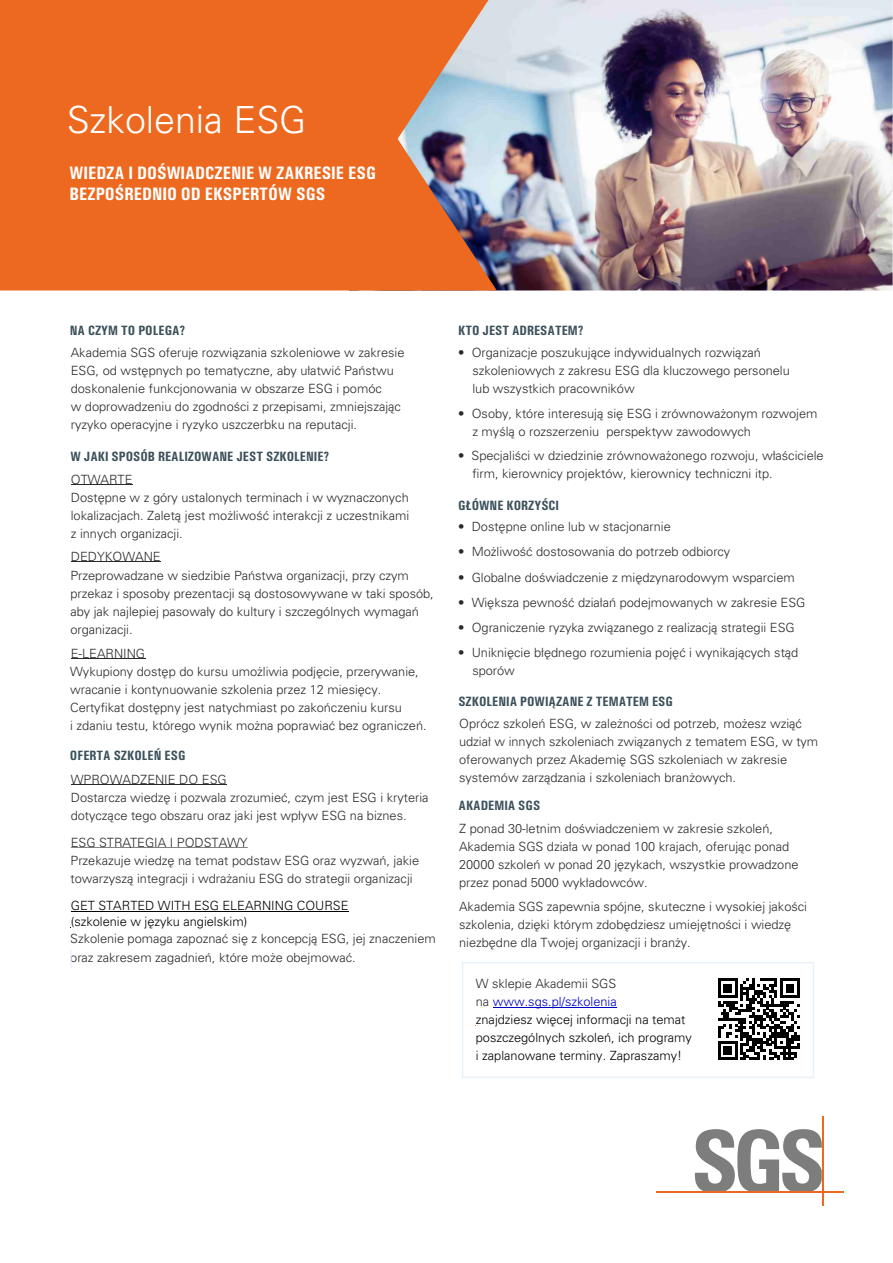
<style>
.page{position:relative;width:893px;height:1263px;background:#fff}
.page>*{position:absolute;margin:0;border:0;box-sizing:border-box;transform-origin:0 0}
.t1{font:300 37.5px "Univers";color:#fff}
.t2{font:700 condensed 18px/21.3px "Univers";color:#fff}
.t3{font:700 condensed 13.5px "Univers";color:#3c515b}
.t4{font:300 12.75px/18px "Univers";color:#2b2a29}
.t5{font:300 12.75px/18px "Univers";color:#000}
.s1{color:#2b2a29}
.s2{color:#0000c4}
</style>
<div class="page">
<div style="left:462px;top:962px;width:352px;height:116px;border:2px solid #e9f2fb"></div>
<hr style="left:493px;top:1007px;width:124px;height:1px;background:#0000c4">
<hr style="left:71px;top:484px;width:61px;height:1px;background:#2b2a29">
<hr style="left:71px;top:561px;width:90px;height:1px;background:#2b2a29">
<hr style="left:71px;top:658px;width:74px;height:1px;background:#2b2a29">
<hr style="left:71px;top:784px;width:156px;height:1px;background:#2b2a29">
<hr style="left:71px;top:847px;width:60px;height:1px;background:#2b2a29">
<hr style="left:130px;top:847px;width:118px;height:1px;background:#2b2a29">
<img style="left:497px;top:0;width:396px;height:290px">
<svg style="left:0;top:0;width:497px;height:290px;background:#e36f2f"></svg>
<svg style="left:70px;top:950px;width:2px;height:18px"></svg>
<svg style="left:694px;top:1129px;width:128px;height:63px"></svg>
<hr style="left:656px;top:1192px;width:188px;height:1px;background:#ec691f">
<hr style="left:822px;top:1117px;width:1px;height:89px;background:#ec691f">
<hr style="left:71px;top:911px;width:278px;height:1px;background:#000">
<svg style="left:718px;top:978px;width:82px;height:82px"></svg>
<h1 class="t1" style="left:67px;top:106px;width:241px">Szkolenia ESG</h1>
<h2 class="t2" style="left:69px;top:164px;width:308px">WIEDZA I DOŚWIADCZENIE W ZAKRESIE ESG<br>BEZPOŚREDNIO OD EKSPERTÓW SGS</h2>
<p class="t3" style="left:70px;top:326px;width:117px">NA CZYM TO POLEGA?</p>
<p class="t3" style="left:458px;top:326px;width:127px">KTO JEST ADRESATEM?</p>
<p class="t4" style="left:71px;top:345px;width:335px">Akademia SGS oferuje rozwiązania szkoleniowe w zakresie ESG, od wstępnych po tematyczne, aby ułatwić Państwu doskonalenie funkcjonowania w obszarze ESG i pomóc<br>w doprowadzeniu do zgodności z przepisami, zmniejszając ryzyko operacyjne i ryzyko uszczerbku na reputacji.</p>
<p class="t3" style="left:70px;top:451px;width:261px">W JAKI SPOSÓB REALIZOWANE JEST SZKOLENIE?</p>
<p class="t4" style="left:71px;top:471px;width:63px">OTWARTE</p>
<p class="t4" style="left:71px;top:489px;width:340px;text-align:justify">Dostępne w z góry ustalonych terminach i w wyznaczonych lokalizacjach. Zaletą jest możliwość interakcji z uczestnikami z innych organizacji.</p>
<p class="t4" style="left:71px;top:549px;width:91px">DEDYKOWANE</p>
<p class="t4" style="left:70px;top:567px;width:365px">Przeprowadzane w siedzibie Państwa organizacji, przy czym przekaz i sposoby prezentacji są dostosowywane w taki sposób, aby jak najlepiej pasowały do kultury i szczególnych wymagań organizacji.</p>
<p class="t4" style="left:71px;top:646px;width:76px">E-LEARNING</p>
<p class="t4" style="left:70px;top:664px;width:358px">Wykupiony dostęp do kursu umożliwia podjęcie, przerywanie, wracanie i kontynuowanie szkolenia przez 12 miesięcy.<br>Certyfikat dostępny jest natychmiast po zakończeniu kursu<br>i zdaniu testu, którego wynik można poprawiać bez ograniczeń.</p>
<p class="t3" style="left:70px;top:751px;width:117px">OFERTA SZKOLEŃ ESG</p>
<p class="t4" style="left:71px;top:772px;width:157px">WPROWADZENIE DO ESG</p>
<p class="t4" style="left:71px;top:790px;width:359px">Dostarcza wiedzę i pozwala zrozumieć, czym jest ESG i kryteria dotyczące tego obszaru oraz jaki jest wpływ ESG na biznes.</p>
<p class="t4" style="left:71px;top:853px;width:350px">Przekazuje wiedzę na temat podstaw ESG oraz wyzwań, jakie towarzyszą integracji i wdrażaniu ESG do strategii organizacji</p>
<p class="t4" style="left:71px;top:835px;width:178px">ESG STRATEGIA I PODSTAWY</p>
<p class="t5" style="left:71px;top:899px;width:279px;line-height:15.5px">GET STARTED WITH ESG ELEARNING COURSE (szkolenie w języku angielskim)</p>
<p class="t4" style="left:70px;top:931px;width:367px">Szkolenie pomaga zapoznać się z koncepcją ESG, jej znaczeniem oraz zakresem zagadnień, które może obejmować.</p>
<p class="t4" style="left:472px;top:345px;width:319px;text-indent:-14px">• Organizacje poszukujące indywidualnych rozwiązań szkoleniowych z zakresu ESG dla kluczowego personelu lub wszystkich pracowników</p>
<p class="t4" style="left:472px;top:405px;width:346px;text-indent:-14px">• Osoby, które interesują się ESG i zrównoważonym rozwojem z myślą o rozszerzeniu perspektyw zawodowych</p>
<p class="t4" style="left:472px;top:448px;width:353px;text-indent:-14px">• Specjaliści w dziedzinie zrównoważonego rozwoju, właściciele firm, kierownicy projektów, kierownicy techniczni itp.</p>
<p class="t3" style="left:458px;top:501px;width:102px">GŁÓWNE KORZYŚCI</p>
<p class="t4" style="left:458px;top:519px;width:214px">• Dostępne online lub w stacjonarnie</p>
<p class="t4" style="left:458px;top:544px;width:274px">• Możliwość dostosowania do potrzeb odbiorcy</p>
<p class="t4" style="left:458px;top:569px;width:338px">• Globalne doświadczenie z międzynarodowym wsparciem</p>
<p class="t4" style="left:458px;top:594px;width:349px">• Większa pewność działań podejmowanych w zakresie ESG</p>
<p class="t4" style="left:458px;top:619px;width:338px">• Ograniczenie ryzyka związanego z realizacją strategii ESG</p>
<p class="t4" style="left:472px;top:645px;width:327px;text-indent:-14px">• Uniknięcie błędnego rozumienia pojęć i wynikających stąd sporów</p>
<p class="t3" style="left:458px;top:696px;width:216px">SZKOLENIA POWIĄZANE Z TEMATEM ESG</p>
<p class="t4" style="left:459px;top:716px;width:361px">Oprócz szkoleń ESG, w zależności od potrzeb, możesz wziąć udział w innych szkoleniach związanych z tematem ESG, w tym oferowanych przez Akademię SGS szkoleniach w zakresie systemów zarządzania i szkoleniach branżowych.</p>
<p class="t3" style="left:459px;top:801px;width:83px">AKADEMIA SGS</p>
<p class="t4" style="left:459px;top:820px;width:341px">Z ponad 30-letnim doświadczeniem w zakresie szkoleń, Akademia SGS działa w ponad 100 krajach, oferując ponad 20000 szkoleń w ponad 20 językach, wszystkie prowadzone przez ponad 5000 wykładowców.</p>
<p class="t4" style="left:459px;top:898px;width:349px">Akademia SGS zapewnia spójne, skuteczne i wysokiej jakości szkolenia, dzięki którym zdobędziesz umiejętności i wiedzę niezbędne dla Twojej organizacji i branży.</p>
<p class="t5" style="left:476px;top:975px;width:218px"><span class="s1">W sklepie Akademii SGS<br>na</span> <span class="s2">www.sgs.pl/szkolenia<br></span>znajdziesz więcej informacji na temat poszczególnych szkoleń, ich programy i zaplanowane terminy. Zapraszamy!</p>
</div>
